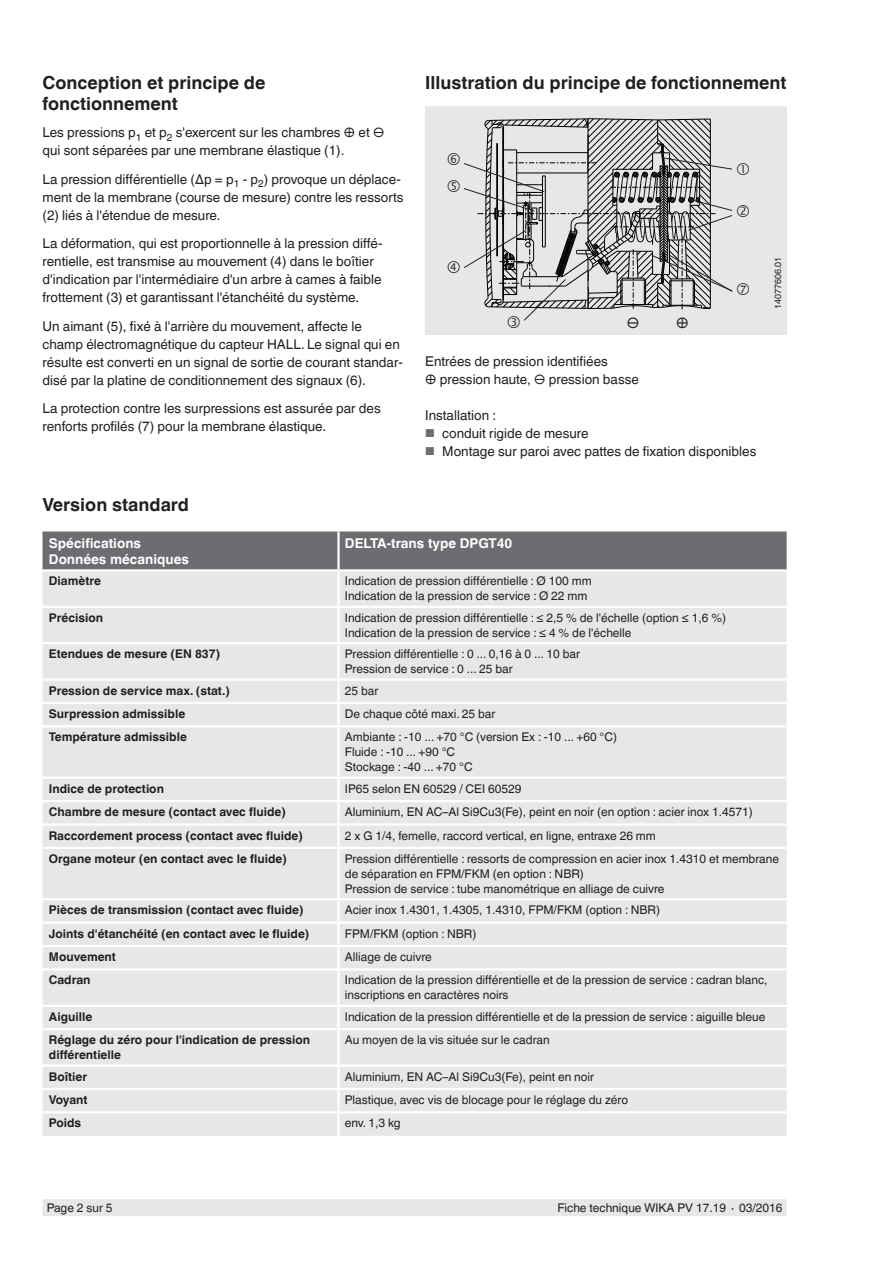
<style>
.page{position:relative;width:893px;height:1263px;background:#fff}
.page>*{position:absolute;margin:0;border:0;box-sizing:border-box;transform-origin:0 0}
.t1{font:700 18px/21px "Helvetica World";color:#231f20}
.t2{font:15px "Helvetica World";color:#231f20}
.t3{font:13.5px/18px "Helvetica World";color:#231f20}
.t4{font:700 13.5px/16.5px "Helvetica World";color:#fff}
.t5{font:12px/15px "Helvetica World";color:#231f20}
.t6{font:700 12px/15px "Helvetica World";color:#231f20}
.t7{font:9px "Helvetica World";color:#231f20}
.s1{font-size:11.55px;color:#6c6d70}
</style>
<div class="page">
<div style="left:43px;top:1199px;width:744px;height:17px;background:#e6e7e9"></div>
<div style="left:425px;top:106px;width:362px;height:228px;background:#e6e7e9"></div>
<div style="left:43px;top:531px;width:744px;height:39px;background:#6c6d70"></div>
<div style="left:43px;top:570px;width:744px;height:566px;background:#e6e7e9"></div>
<hr style="left:337px;top:572px;width:3px;height:34px;background:#fff">
<hr style="left:43px;top:606px;width:295px;height:2px;background:#fff">
<hr style="left:339px;top:606px;width:448px;height:2px;background:#fff">
<hr style="left:337px;top:608px;width:3px;height:34px;background:#fff">
<hr style="left:43px;top:642px;width:295px;height:2px;background:#fff">
<hr style="left:339px;top:642px;width:448px;height:2px;background:#fff">
<hr style="left:337px;top:644px;width:3px;height:34px;background:#fff">
<hr style="left:43px;top:678px;width:295px;height:3px;background:#fff">
<hr style="left:339px;top:678px;width:448px;height:3px;background:#fff">
<hr style="left:337px;top:681px;width:3px;height:21px;background:#fff">
<hr style="left:43px;top:702px;width:295px;height:2px;background:#fff">
<hr style="left:339px;top:702px;width:448px;height:2px;background:#fff">
<hr style="left:337px;top:704px;width:3px;height:21px;background:#fff">
<hr style="left:43px;top:725px;width:295px;height:2px;background:#fff">
<hr style="left:339px;top:725px;width:448px;height:2px;background:#fff">
<hr style="left:337px;top:727px;width:3px;height:50px;background:#fff">
<hr style="left:43px;top:777px;width:295px;height:2px;background:#fff">
<hr style="left:339px;top:777px;width:448px;height:2px;background:#fff">
<hr style="left:337px;top:779px;width:3px;height:21px;background:#fff">
<hr style="left:43px;top:800px;width:295px;height:2px;background:#fff">
<hr style="left:339px;top:800px;width:448px;height:2px;background:#fff">
<hr style="left:337px;top:802px;width:3px;height:21px;background:#fff">
<hr style="left:43px;top:823px;width:295px;height:3px;background:#fff">
<hr style="left:339px;top:823px;width:448px;height:3px;background:#fff">
<hr style="left:337px;top:826px;width:3px;height:21px;background:#fff">
<hr style="left:43px;top:847px;width:295px;height:2px;background:#fff">
<hr style="left:339px;top:847px;width:448px;height:2px;background:#fff">
<hr style="left:337px;top:849px;width:3px;height:49px;background:#fff">
<hr style="left:43px;top:898px;width:295px;height:2px;background:#fff">
<hr style="left:339px;top:898px;width:448px;height:2px;background:#fff">
<hr style="left:337px;top:900px;width:3px;height:21px;background:#fff">
<hr style="left:43px;top:921px;width:295px;height:3px;background:#fff">
<hr style="left:339px;top:921px;width:448px;height:3px;background:#fff">
<hr style="left:337px;top:924px;width:3px;height:21px;background:#fff">
<hr style="left:43px;top:945px;width:295px;height:2px;background:#fff">
<hr style="left:339px;top:945px;width:448px;height:2px;background:#fff">
<hr style="left:337px;top:947px;width:3px;height:21px;background:#fff">
<hr style="left:43px;top:968px;width:295px;height:2px;background:#fff">
<hr style="left:339px;top:968px;width:448px;height:2px;background:#fff">
<hr style="left:337px;top:970px;width:3px;height:35px;background:#fff">
<hr style="left:43px;top:1005px;width:295px;height:2px;background:#fff">
<hr style="left:339px;top:1005px;width:448px;height:2px;background:#fff">
<hr style="left:337px;top:1007px;width:3px;height:21px;background:#fff">
<hr style="left:43px;top:1028px;width:295px;height:2px;background:#fff">
<hr style="left:339px;top:1028px;width:448px;height:2px;background:#fff">
<hr style="left:337px;top:1030px;width:3px;height:34px;background:#fff">
<hr style="left:43px;top:1064px;width:295px;height:3px;background:#fff">
<hr style="left:339px;top:1064px;width:448px;height:3px;background:#fff">
<hr style="left:337px;top:1067px;width:3px;height:21px;background:#fff">
<hr style="left:43px;top:1088px;width:295px;height:2px;background:#fff">
<hr style="left:339px;top:1088px;width:448px;height:2px;background:#fff">
<hr style="left:337px;top:1090px;width:3px;height:21px;background:#fff">
<hr style="left:43px;top:1111px;width:295px;height:2px;background:#fff">
<hr style="left:339px;top:1111px;width:448px;height:2px;background:#fff">
<hr style="left:337px;top:1113px;width:3px;height:23px;background:#fff">
<hr style="left:339px;top:569px;width:448px;height:3px;background:#fff">
<hr style="left:337px;top:531px;width:3px;height:38px;background:#fff">
<hr style="left:43px;top:569px;width:295px;height:3px;background:#fff">
<svg style="left:463px;top:118px;width:270px;height:203px"></svg>
<h1 class="t1" style="left:43px;top:73px;width:224px">Conception et principe de fonctionnement</h1>
<p class="t3" style="left:43px;top:124px;width:343px">Les pressions p<sub>1</sub> et p<sub>2</sub> s'exercent sur les chambres ⊕ et ⊖ qui sont séparées par une membrane élastique (1).</p>
<p class="t3" style="left:43px;top:170px;width:362px">La pression différentielle (Δp = p<sub>1</sub> - p<sub>2</sub>) provoque un déplace&shy;ment de la membrane (course de mesure) contre les ressorts (2) liés à l'étendue de mesure.</p>
<p class="t3" style="left:43px;top:235px;width:341px">La déformation, qui est proportionnelle à la pression diffé&shy;rentielle, est transmise au mouvement (4) dans le boîtier d'indication par l'intermédiaire d'un arbre à cames à faible frottement (3) et garantissant l'étanchéité du système.</p>
<p class="t3" style="left:43px;top:317px;width:362px">Un aimant (5), fixé à l'arrière du mouvement, affecte le champ électromagnétique du capteur HALL. Le signal qui en résulte est converti en un signal de sortie de courant standar&shy;disé par la platine de conditionnement des signaux (6).</p>
<p class="t3" style="left:43px;top:400px;width:340px">La protection contre les surpressions est assurée par des renforts profilés (7) pour la membrane élastique.</p>
<h1 class="t1" style="left:425px;top:73px;width:363px">Illustration du principe de fonctionnement</h1>
<p class="t2" style="left:627px;top:314px;width:14px">⊖</p>
<p class="t2" style="left:676px;top:314px;width:14px">⊕</p>
<p class="t3" style="left:425px;top:352px;width:215px">Entrées de pression identifiées<br>⊕ pression haute, ⊖ pression basse</p>
<p class="t3" style="left:425px;top:406px;width:72px">Installation :</p>
<p class="t3" style="left:425px;top:424px;width:165px"><span class="s1">■</span> conduit rigide de mesure</p>
<p class="t3" style="left:425px;top:442px;width:333px"><span class="s1">■</span> Montage sur paroi avec pattes de fixation disponibles</p>
<p class="t7" style="left:773px;top:309px;width:54px;rotate:-90deg">14077606.01</p>
<h1 class="t1" style="left:43px;top:494px;width:148px">Version standard</h1>
<p class="t4" style="left:49px;top:535px;width:142px">Spécifications<br>Données mécaniques</p>
<p class="t4" style="left:345px;top:535px;width:169px">DELTA-trans type DPGT40</p>
<p class="t6" style="left:49px;top:574px;width:53px">Diamètre</p>
<p class="t5" style="left:345px;top:574px;width:248px">Indication de pression différentielle : Ø 100 mm<br>Indication de la pression de service : Ø 22 mm</p>
<p class="t6" style="left:49px;top:610px;width:56px">Précision</p>
<p class="t5" style="left:345px;top:610px;width:383px">Indication de pression différentielle : ≤ 2,5 % de l'échelle (option ≤ 1,6 %)<br>Indication de la pression de service : ≤ 4 % de l'échelle</p>
<p class="t6" style="left:49px;top:646px;width:173px">Etendues de mesure (EN 837)</p>
<p class="t5" style="left:345px;top:646px;width:237px">Pression différentielle : 0 ... 0,16 à 0 ... 10 bar<br>Pression de service : 0 ... 25 bar</p>
<p class="t6" style="left:49px;top:683px;width:182px">Pression de service max. (stat.)</p>
<p class="t5" style="left:345px;top:683px;width:35px">25 bar</p>
<p class="t6" style="left:49px;top:706px;width:138px">Surpression admissible</p>
<p class="t5" style="left:345px;top:706px;width:152px">De chaque côté maxi. 25 bar</p>
<p class="t6" style="left:49px;top:730px;width:140px">Température admissible</p>
<p class="t5" style="left:345px;top:730px;width:274px">Ambiante : -10 ... +70 °C (version Ex : -10 ... +60 °C)<br>Fluide : -10 ... +90 °C<br>Stockage : -40 ... +70 °C</p>
<p class="t6" style="left:49px;top:781px;width:117px">Indice de protection</p>
<p class="t5" style="left:345px;top:781px;width:178px">IP65 selon EN 60529 / CEI 60529</p>
<p class="t6" style="left:49px;top:804px;width:238px">Chambre de mesure (contact avec fluide)</p>
<p class="t5" style="left:345px;top:804px;width:409px">Aluminium, EN AC–Al Si9Cu3(Fe), peint en noir (en option : acier inox 1.4571)</p>
<p class="t6" style="left:49px;top:828px;width:256px">Raccordement process (contact avec fluide)</p>
<p class="t5" style="left:345px;top:828px;width:312px">2 x G 1/4, femelle, raccord vertical, en ligne, entraxe 26 mm</p>
<p class="t6" style="left:49px;top:851px;width:240px">Organe moteur (en contact avec le fluide)</p>
<p class="t5" style="left:345px;top:851px;width:436px">Pression différentielle : ressorts de compression en acier inox 1.4310 et membrane de séparation en FPM/FKM (en option : NBR)<br>Pression de service : tube manométrique en alliage de cuivre</p>
<p class="t6" style="left:49px;top:903px;width:256px">Pièces de transmission (contact avec fluide)</p>
<p class="t5" style="left:345px;top:903px;width:317px">Acier inox 1.4301, 1.4305, 1.4310, FPM/FKM (option : NBR)</p>
<p class="t6" style="left:49px;top:926px;width:262px">Joints d'étanchéité (en contact avec le fluide)</p>
<p class="t5" style="left:345px;top:926px;width:133px">FPM/FKM (option : NBR)</p>
<p class="t6" style="left:49px;top:949px;width:69px">Mouvement</p>
<p class="t5" style="left:345px;top:949px;width:88px">Alliage de cuivre</p>
<p class="t6" style="left:49px;top:973px;width:43px">Cadran</p>
<p class="t5" style="left:345px;top:973px;width:424px">Indication de la pression différentielle et de la pression de service : cadran blanc, inscriptions en caractères noirs</p>
<p class="t6" style="left:49px;top:1009px;width:45px">Aiguille</p>
<p class="t5" style="left:345px;top:1009px;width:422px">Indication de la pression différentielle et de la pression de service : aiguille bleue</p>
<p class="t6" style="left:49px;top:1032px;width:263px">Réglage du zéro pour l'indication de pression différentielle</p>
<p class="t5" style="left:345px;top:1032px;width:206px">Au moyen de la vis située sur le cadran</p>
<p class="t6" style="left:49px;top:1069px;width:40px">Boîtier</p>
<p class="t5" style="left:345px;top:1069px;width:251px">Aluminium, EN AC–Al Si9Cu3(Fe), peint en noir</p>
<p class="t6" style="left:49px;top:1092px;width:40px">Voyant</p>
<p class="t5" style="left:345px;top:1092px;width:285px">Plastique, avec vis de blocage pour le réglage du zéro</p>
<p class="t6" style="left:49px;top:1116px;width:34px">Poids</p>
<p class="t5" style="left:345px;top:1116px;width:57px">env. 1,3 kg</p>
<p class="t5" style="left:47px;top:1200px;width:67px">Page 2 sur 5</p>
<p class="t5" style="left:557px;top:1200px;width:226px">Fiche technique WIKA PV 17.19 ∙ 03/2016</p>
</div>
